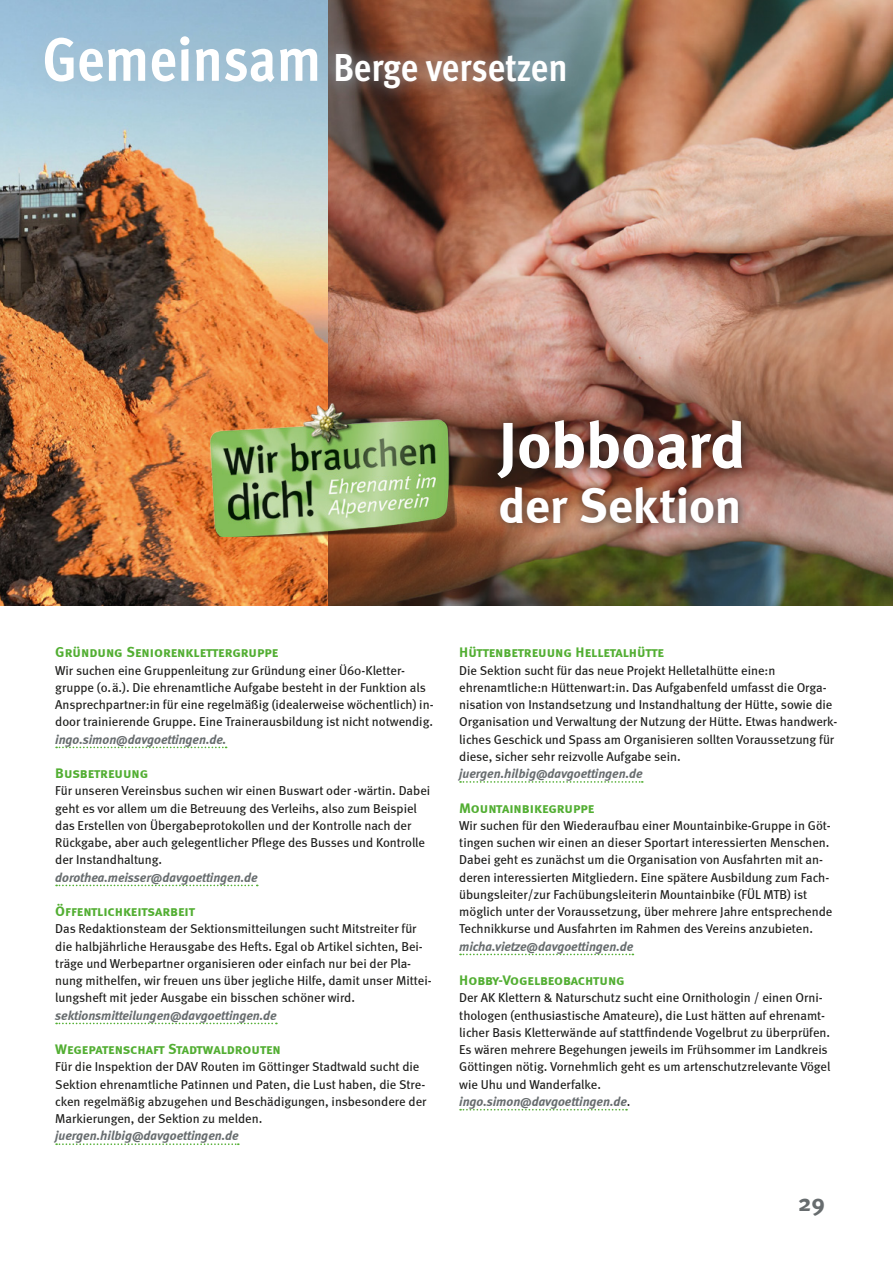
<style>
.page{position:relative;width:893px;height:1263px;background:#fff}
.page>*{position:absolute;margin:0;border:0;box-sizing:border-box;transform-origin:0 0}
.t1{font:64.5px "Meta Bold LF";letter-spacing:-.005em;color:#fff}
.t2{font:48.9px "Meta Bold LF";color:#fff}
.t3{font:700 condensed 39px "Meta OT";letter-spacing:-.005em;color:#fff}
.t4{font:24px "Meta Bold Caps";color:#676c6e}
.t5{font:14.25px "Meta Bold Caps";color:#52ae32}
.t6{font:12.9px/17.2px "Meta";letter-spacing:-.005em;color:#1d1d1b}
.t7{font:italic 700 12.9px "Meta";letter-spacing:-.005em;color:#676c6e}
.s1{font-size:61.5px}
.s2{font-weight:700;font-style:italic;color:#676c6e}
</style>
<div class="page">
<svg style="left:56px;top:747px;width:171px;height:1px"></svg>
<svg style="left:56px;top:885px;width:202px;height:1px"></svg>
<svg style="left:56px;top:1023px;width:221px;height:1px"></svg>
<svg style="left:56px;top:1143px;width:183px;height:2px"></svg>
<svg style="left:460px;top:781px;width:183px;height:2px"></svg>
<svg style="left:460px;top:954px;width:173px;height:1px"></svg>
<svg style="left:460px;top:1109px;width:167px;height:1px"></svg>
<img style="left:0;top:0;width:893px;height:606px">
<div style="left:318px;top:37px;width:264px;height:68px;background:#a7becb;opacity:.75"></div>
<img style="left:210px;top:404px;width:247px;height:133px">
<div style="left:25px;top:17px;width:313px;height:84px;background:#a0c0d5"></div>
<svg style="left:728px;top:0;width:165px;height:165px;background:#a9846a"></svg>
<div style="left:488px;top:411px;width:264px;height:122px;background:#1d1d1b;opacity:.75"></div>
<h3 class="t3" style="left:43px;top:42px;width:527px"><span class="s1">Gemeinsam</span> Berge versetzen</h3>
<h1 class="t1" style="left:499px;top:407px;width:248px">Jobboard</h1>
<h2 class="t2" style="left:499px;top:477px;width:245px">der Sektion</h2>
<p class="t5" style="left:55px;top:644px;width:225px">Gründung Seniorenklettergruppe</p>
<p class="t6" style="left:55px;top:661px;width:380px">Wir suchen eine Gruppenleitung zur Gründung einer Ü60-Kletter&shy;gruppe (o. ä.). Die ehrenamtliche Aufgabe besteht in der Funktion als Ansprechpartner:in für eine regelmäßig (idealerweise wöchentlich) in&shy;door trainierende Gruppe. Eine Trainerausbildung ist nicht notwendig.</p>
<p class="t7" style="left:55px;top:731px;width:173px">ingo.simon@davgoettingen.de.</p>
<p class="t5" style="left:55px;top:765px;width:95px">Busbetreuung</p>
<p class="t6" style="left:55px;top:782px;width:377px">Für unseren Vereinsbus suchen wir einen Buswart oder -wärtin. Dabei geht es vor allem um die Betreuung des Verleihs, also zum Beispiel das Erstellen von Übergabeprotokollen und der Kontrolle nach der Rückgabe, aber auch gelegentlicher Pflege des Busses und Kontrolle der Instandhaltung.</p>
<p class="t7" style="left:55px;top:869px;width:204px">dorothea.meisser@davgoettingen.de</p>
<p class="t5" style="left:55px;top:903px;width:141px">Öffentlichkeitsarbeit</p>
<p class="t6" style="left:55px;top:920px;width:378px">Das Redaktionsteam der Sektionsmitteilungen sucht Mitstreiter für die halbjährliche Herausgabe des Hefts. Egal ob Artikel sichten, Bei&shy;träge und Werbepartner organisieren oder einfach nur bei der Pla&shy;nung mithelfen, wir freuen uns über jegliche Hilfe, damit unser Mittei&shy;lungsheft mit jeder Ausgabe ein bisschen schöner wird.</p>
<p class="t7" style="left:55px;top:1007px;width:223px">sektionsmitteilungen@davgoettingen.de</p>
<p class="t5" style="left:55px;top:1041px;width:227px">Wegepatenschaft Stadtwaldrouten</p>
<p class="t6" style="left:55px;top:1058px;width:373px">Für die Inspektion der DAV Routen im Göttinger Stadtwald sucht die Sektion ehrenamtliche Patinnen und Paten, die Lust haben, die Stre&shy;cken regelmäßig abzugehen und Beschädigungen, insbesondere der Markierungen, der Sektion zu melden.</p>
<p class="t7" style="left:55px;top:1128px;width:185px">juergen.hilbig@davgoettingen.de</p>
<p class="t5" style="left:459px;top:644px;width:206px">Hüttenbetreuung Helletalhütte</p>
<p class="t6" style="left:459px;top:661px;width:379px">Die Sektion sucht für das neue Projekt Helletalhütte eine:n ehrenamtliche:n Hüttenwart:in. Das Aufgabenfeld umfasst die Orga&shy;nisation von Instandsetzung und Instandhaltung der Hütte, sowie die Organisation und Verwaltung der Nutzung der Hütte. Etwas handwerk&shy;liches Geschick und Spass am Organisieren sollten Voraussetzung für diese, sicher sehr reizvolle Aufgabe sein.</p>
<p class="t7" style="left:459px;top:766px;width:185px">juergen.hilbig@davgoettingen.de</p>
<p class="t5" style="left:459px;top:799px;width:137px">Mountainbikegruppe</p>
<p class="t6" style="left:459px;top:817px;width:375px">Wir suchen für den Wiederaufbau einer Mountainbike-Gruppe in Göt&shy;tingen suchen wir einen an dieser Sportart interessierten Menschen.<br>Dabei geht es zunächst um die Organisation von Ausfahrten mit an&shy;deren interessierten Mitgliedern. Eine spätere Ausbildung zum Fach&shy;übungsleiter/zur Fachübungsleiterin Mountainbike (FÜL MTB) ist möglich unter der Voraussetzung, über mehrere Jahre entsprechende Technikkurse und Ausfahrten im Rahmen des Vereins anzubieten.</p>
<p class="t7" style="left:459px;top:938px;width:175px">micha.vietze@davgoettingen.de</p>
<p class="t5" style="left:459px;top:972px;width:167px">Hobby-Vogelbeobachtung</p>
<p class="t6" style="left:459px;top:989px;width:373px">Der AK Klettern &amp; Naturschutz sucht eine Ornithologin / einen Orni&shy;thologen (enthusiastische Amateure), die Lust hätten auf ehrenamt&shy;licher Basis Kletterwände auf stattfindende Vogelbrut zu überprüfen.<br>Es wären mehrere Begehungen jeweils im Frühsommer im Landkreis Göttingen nötig. Vornehmlich geht es um artenschutzrelevante Vögel wie Uhu und Wanderfalke.<br><span class="s2">ingo.simon@davgoettingen.de</span>.</p>
<h3 class="t4" style="left:798px;top:1188px;width:28px">29</h3>
</div>
